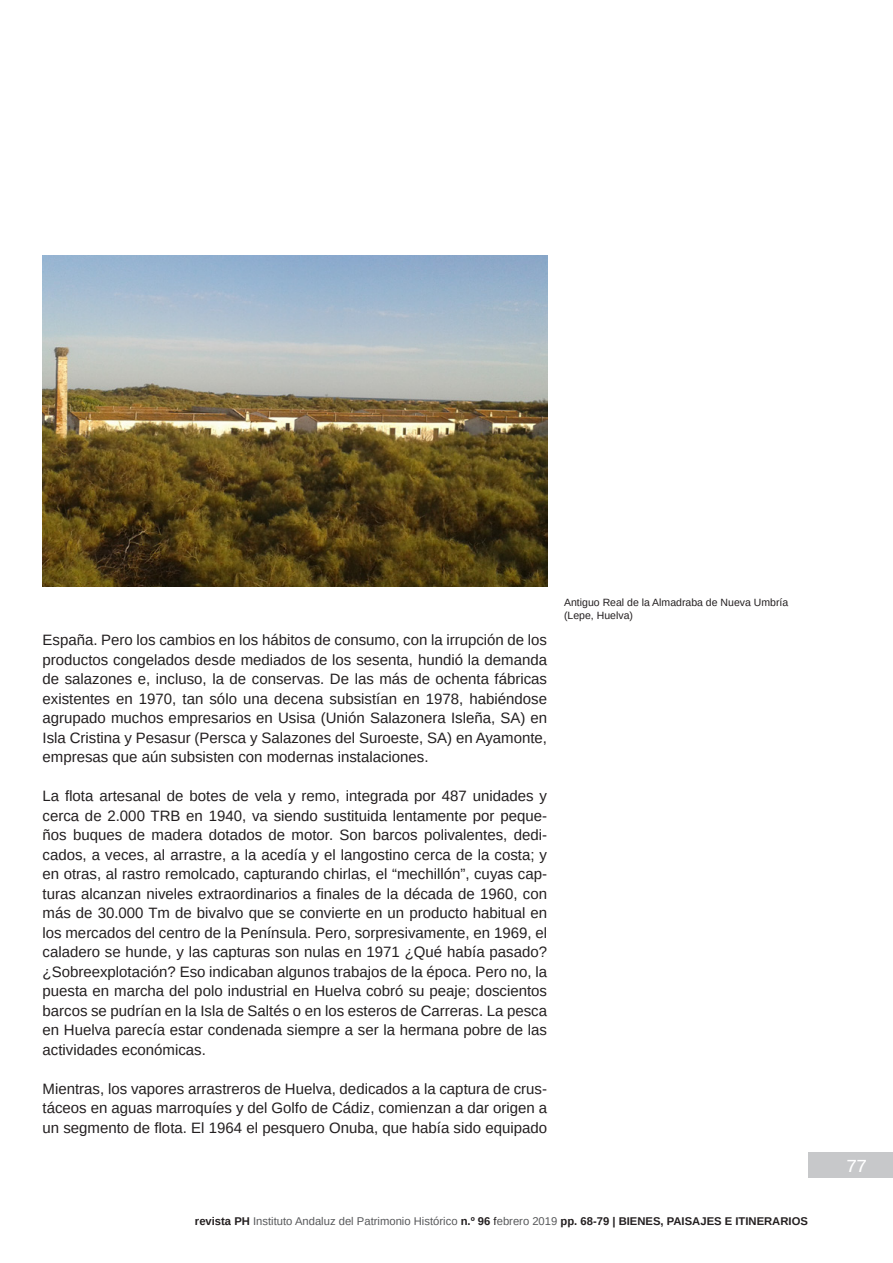
<style>
.page{position:relative;width:893px;height:1263px;background:#fff}
.page>*{position:absolute;margin:0;border:0;box-sizing:border-box;transform-origin:0 0}
.t1{font:18px "Swiss 721 BT";color:#fff}
.t2{font:15px/19.5px "Arimo";color:#231f20;text-align:justify}
.t3{font:700 11.25px "Arimo";color:#231f20}
.Pie_de_Foto{font:10.5px/12.6px "Arimo";color:#231f20}
.s1{font-weight:400;color:#57585a}
.s2{font-weight:400}
</style>
<div class="page">
<div style="left:808px;top:1152px;width:85px;height:26px;background:#c7c8ca"></div>
<img style="left:43px;top:255px;width:504px;height:332px">
<p class="t2" style="left:43px;top:630px;width:506px">España. Pero los cambios en los hábitos de consumo, con la irrupción de los productos congelados desde mediados de los sesenta, hundió la demanda de salazones e, incluso, la de conservas. De las más de ochenta fábricas existentes en 1970, tan sólo una decena subsistían en 1978, habiéndose agrupado muchos empresarios en Usisa (Unión Salazonera Isleña, SA) en Isla Cristina y Pesasur (Persca y Salazones del Suroeste, SA) en Ayamonte, empresas que aún subsisten con modernas instalaciones.</p>
<p class="t2" style="left:43px;top:786px;width:506px">La flota artesanal de botes de vela y remo, integrada por 487 unidades y cerca de 2.000 TRB en 1940, va siendo sustituida lentamente por peque&shy;ños buques de madera dotados de motor. Son barcos polivalentes, dedi&shy;cados, a veces, al arrastre, a la acedía y el langostino cerca de la costa; y en otras, al rastro remolcado, capturando chirlas, el “mechillón”, cuyas cap&shy;turas alcanzan niveles extraordinarios a finales de la década de 1960, con más de 30.000 Tm de bivalvo que se convierte en un producto habitual en los mercados del centro de la Península. Pero, sorpresivamente, en 1969, el caladero se hunde, y las capturas son nulas en 1971 ¿Qué había pasado? ¿Sobreexplotación? Eso indicaban algunos trabajos de la época. Pero no, la puesta en marcha del polo industrial en Huelva cobró su peaje; doscientos barcos se pudrían en la Isla de Saltés o en los esteros de Carreras. La pesca en Huelva parecía estar condenada siempre a ser la hermana pobre de las actividades económicas.</p>
<p class="t2" style="left:43px;top:1079px;width:506px">Mientras, los vapores arrastreros de Huelva, dedicados a la captura de crus&shy;táceos en aguas marroquíes y del Golfo de Cádiz, comienzan a dar origen a un segmento de flota. El 1964 el pesquero Onuba, que había sido equipado</p>
<p class="Pie_de_Foto" style="left:564px;top:596px;width:226px">Antiguo Real de la Almadraba de Nueva Umbría (Lepe, Huelva)</p>
<p class="t3" style="left:195px;top:1213px;width:614px">revista PH <span class="s1">Instituto Andaluz del Patrimonio Histórico</span> n.º 96 <span class="s2">f</span><span class="s1">ebrero 2019</span> pp. 68-79 | BIENES, PAISAJES E ITINERARIOS</p>
<p class="t1" style="left:847px;top:1154px;width:21px">77</p>
</div>
